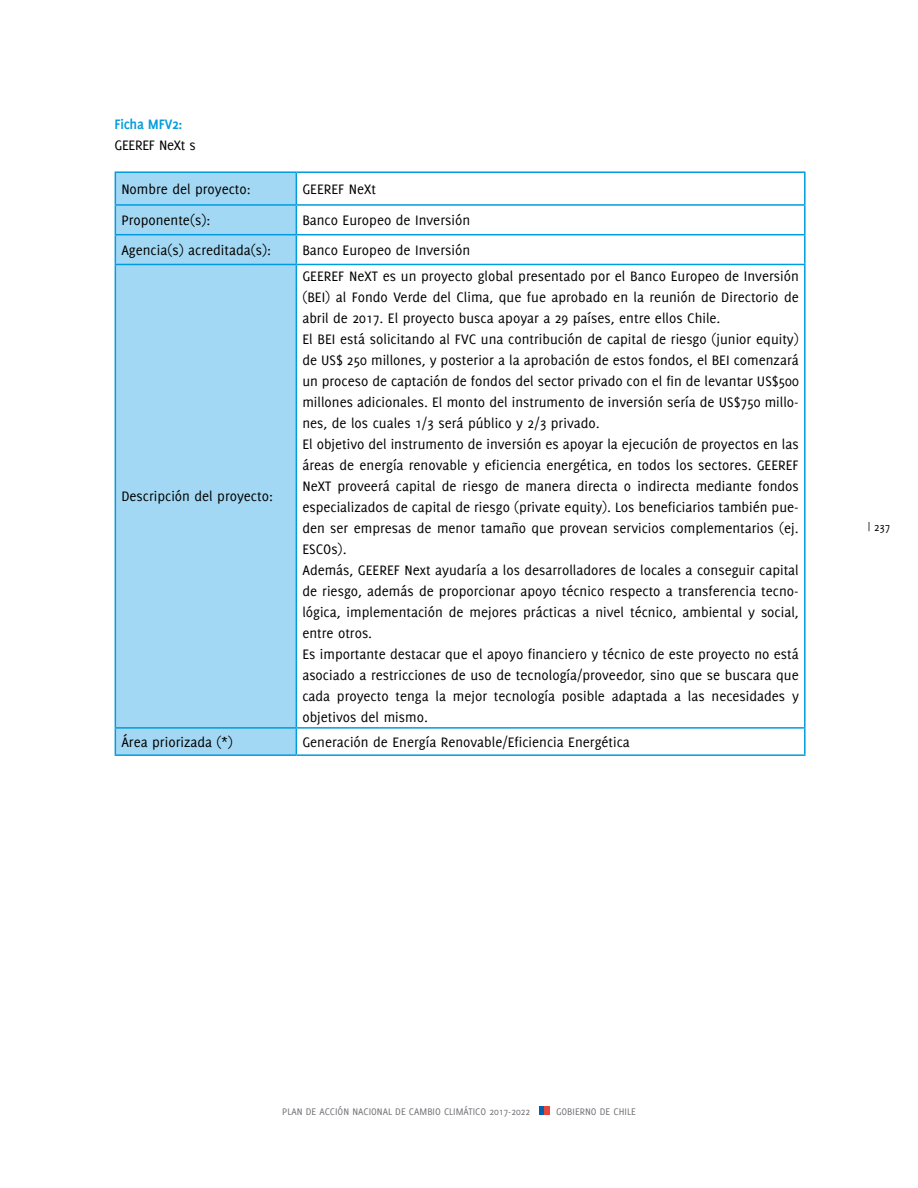
<style>
.page{position:relative;width:918px;height:1188px;background:#fff}
.page>*{position:absolute;margin:0;border:0;box-sizing:border-box;transform-origin:0 0}
.t1{font:15px/21px "Delicious";color:#000}
.t2{font:15px "Delicious";letter-spacing:-.02em;color:#000}
.t3{font:700 15px "Delicious";letter-spacing:-.02em;color:#009cde}
.t4{font:12px "Delicious";color:#000}
.t5{font:10.5px "Delicious";color:#737277}
</style>
<div class="page">
<div style="left:544px;top:1106px;width:6px;height:9px;background:#e3473e"></div>
<svg style="left:540px;top:1106px;width:4px;height:9px"></svg>
<div style="left:116px;top:173px;width:180px;height:581px;background:#a2d8f4"></div>
<hr style="left:115px;top:171px;width:181px;height:2px;background:#009cde">
<hr style="left:115px;top:173px;width:1px;height:31px;background:#009cde">
<svg style="left:115px;top:206px;width:1px;height:58px"></svg>
<hr style="left:115px;top:265px;width:1px;height:462px;background:#009cde">
<svg style="left:115px;top:729px;width:1px;height:25px"></svg>
<hr style="left:115px;top:754px;width:181px;height:2px;background:#009cde">
<hr style="left:296px;top:171px;width:510px;height:2px;background:#009cde">
<hr style="left:296px;top:173px;width:1px;height:31px;background:#009cde">
<hr style="left:804px;top:173px;width:2px;height:31px;background:#009cde">
<hr style="left:804px;top:206px;width:2px;height:28px;background:#009cde">
<svg style="left:296px;top:206px;width:1px;height:58px"></svg>
<hr style="left:804px;top:235px;width:2px;height:29px;background:#009cde">
<hr style="left:296px;top:265px;width:1px;height:462px;background:#009cde">
<hr style="left:804px;top:265px;width:2px;height:462px;background:#009cde">
<svg style="left:296px;top:729px;width:1px;height:25px"></svg>
<hr style="left:804px;top:729px;width:2px;height:25px;background:#009cde">
<hr style="left:296px;top:754px;width:510px;height:2px;background:#009cde">
<hr style="left:115px;top:204px;width:181px;height:2px;background:#009cde">
<hr style="left:296px;top:204px;width:510px;height:2px;background:#009cde">
<hr style="left:115px;top:234px;width:181px;height:1px;background:#009cde">
<hr style="left:296px;top:234px;width:510px;height:1px;background:#009cde">
<hr style="left:115px;top:264px;width:181px;height:1px;background:#009cde">
<hr style="left:296px;top:264px;width:510px;height:1px;background:#009cde">
<hr style="left:115px;top:727px;width:181px;height:2px;background:#009cde">
<hr style="left:296px;top:727px;width:510px;height:2px;background:#009cde">
<p class="t3" style="left:115px;top:116px;width:69px">Ficha MFV2:</p>
<p class="t2" style="left:115px;top:137px;width:83px">GEEREF NeXt s</p>
<p class="t1" style="left:121px;top:178px;width:131px">Nombre del proyecto:</p>
<p class="t1" style="left:302px;top:178px;width:75px">GEEREF NeXt</p>
<p class="t1" style="left:121px;top:209px;width:91px">Proponente(s):</p>
<p class="t1" style="left:302px;top:209px;width:169px">Banco Europeo de Inversión</p>
<p class="t1" style="left:121px;top:239px;width:151px">Agencia(s) acreditada(s):</p>
<p class="t1" style="left:302px;top:239px;width:169px">Banco Europeo de Inversión</p>
<p class="t1" style="left:121px;top:486px;width:153px">Descripción del proyecto:</p>
<p class="t1" style="left:302px;top:265px;width:498px">GEEREF NeXT es un proyecto global presentado por el Banco Europeo de Inversión (BEI) al Fondo Verde del Clima, que fue aprobado en la reunión de Directorio de abril de 2017. El proyecto busca apoyar a 29 países, entre ellos Chile.<br>El BEI está solicitando al FVC una contribución de capital de riesgo (junior equity) de US$ 250 millones, y posterior a la aprobación de estos fondos, el BEI comenzará un proceso de captación de fondos del sector privado con el fin de levantar US$500 millones adicionales. El monto del instrumento de inversión sería de US$750 millo&shy;nes, de los cuales 1/3 será público y 2/3 privado.<br>El objetivo del instrumento de inversión es apoyar la ejecución de proyectos en las áreas de energía renovable y eficiencia energética, en todos los sectores. GEEREF NeXT proveerá capital de riesgo de manera directa o indirecta mediante fondos especializados de capital de riesgo (private equity). Los beneficiarios también pue&shy;den ser empresas de menor tamaño que provean servicios complementarios (ej.<br>ESCOs).<br>Además, GEEREF Next ayudaría a los desarrolladores de locales a conseguir capital de riesgo, además de proporcionar apoyo técnico respecto a transferencia tecno&shy;lógica, implementación de mejores prácticas a nivel técnico, ambiental y social, entre otros.<br>Es importante destacar que el apoyo financiero y técnico de este proyecto no está asociado a restricciones de uso de tecnología/proveedor, sino que se buscara que cada proyecto tenga la mejor tecnología posible adaptada a las necesidades y objetivos del mismo.</p>
<p class="t1" style="left:121px;top:731px;width:113px">Área priorizada (*)</p>
<p class="t1" style="left:302px;top:731px;width:329px">Generación de Energía Renovable/Eficiencia Energética</p>
<p class="t4" style="left:868px;top:521px;width:24px">| 237</p>
<p class="t5" style="left:282px;top:1105px;width:250px">PLAN DE ACCIÓN NACIONAL DE CAMBIO CLIMÁTICO 2017-2022</p>
<p class="t5" style="left:556px;top:1105px;width:81px">GOBIERNO DE CHILE</p>
</div>
